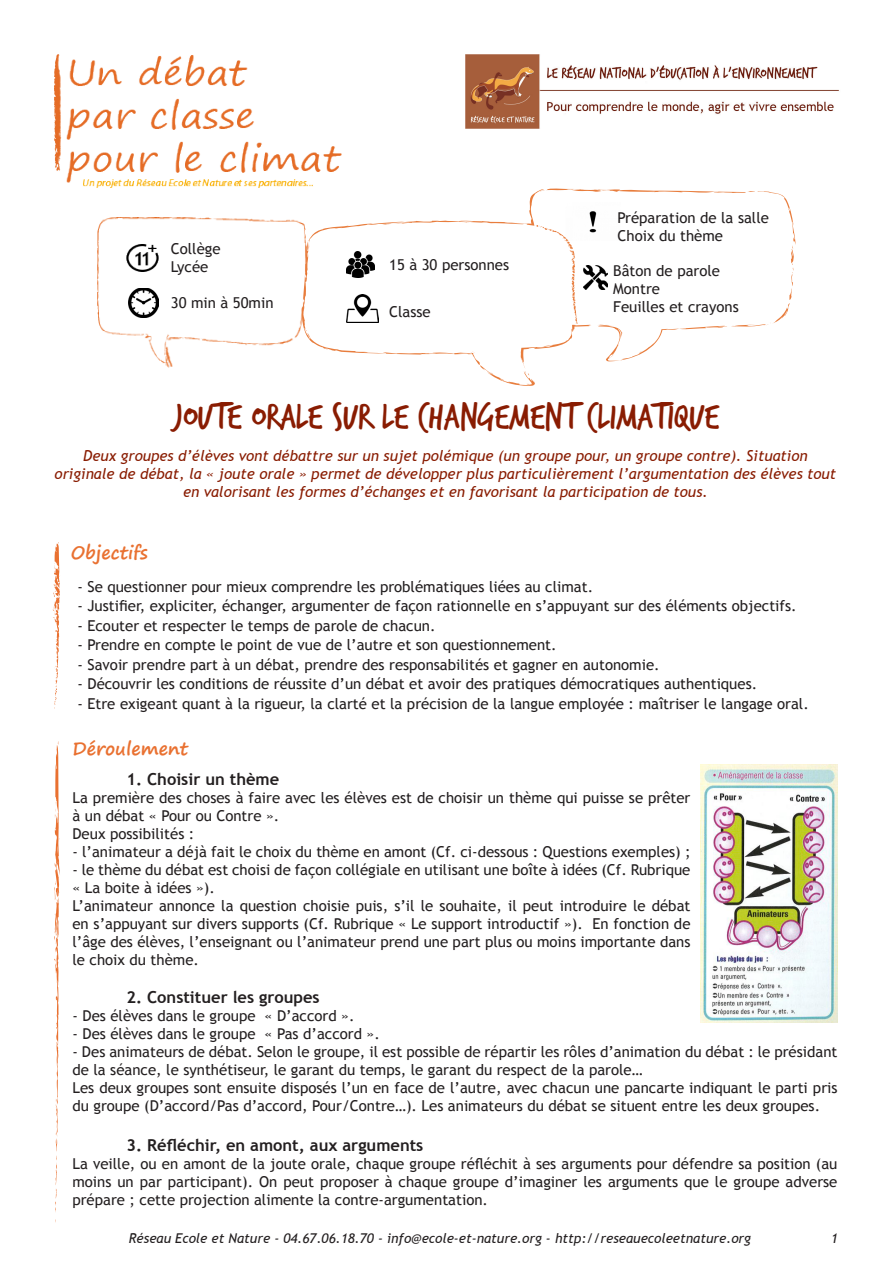
<style>
.page{position:relative;width:893px;height:1263px;background:#fff}
.page>*{position:absolute;margin:0;border:0;box-sizing:border-box;transform-origin:0 0}
.t1{font:39px "Trash Hand";color:#891c02}
.t2{font:700 18px "Segoe Print";color:#e97131}
.t3{font:700 16.5px "Trebuchet MS";color:#231f20}
.t4{font:15px/18px "Trebuchet MS";color:#231f20}
.t5{font:italic 15px/18px "Trebuchet MS";color:#891c02;text-align:center}
.t6{font:italic 13.5px "Trebuchet MS";color:#231f20}
</style>
<div class="page">
<img style="left:97px;top:217px;width:205px;height:151px">
<img style="left:129px;top:288px;width:29px;height:29px">
<svg style="left:302px;top:188px;width:493px;height:198px"></svg>
<img style="left:347px;top:295px;width:31px;height:28px">
<img style="left:583px;top:266px;width:24px;height:24px">
<svg style="left:54px;top:741px;width:6px;height:471px"></svg>
<svg style="left:53px;top:542px;width:7px;height:167px"></svg>
<img style="left:466px;top:54px;width:373px;height:74px">
<img style="left:54px;top:54px;width:288px;height:135px">
<img style="left:126px;top:238px;width:32px;height:34px">
<img style="left:700px;top:764px;width:137px;height:258px">
<p class="t4" style="left:171px;top:239px;width:51px">Collège</p>
<p class="t4" style="left:171px;top:257px;width:39px">Lycée</p>
<p class="t4" style="left:171px;top:293px;width:104px">30 min à 50min</p>
<p class="t4" style="left:389px;top:255px;width:121px">15 à 30 personnes</p>
<p class="t4" style="left:389px;top:303px;width:43px">Classe</p>
<p class="t4" style="left:617px;top:209px;width:153px">Préparation de la salle</p>
<p class="t4" style="left:617px;top:227px;width:107px">Choix du thème</p>
<p class="t4" style="left:613px;top:262px;width:108px">Bâton de parole</p>
<p class="t4" style="left:613px;top:280px;width:48px">Montre</p>
<p class="t4" style="left:613px;top:298px;width:127px">Feuilles et crayons</p>
<p class="t1" style="left:174px;top:397px;width:546px">JOUTE ORALE SUR LE CHANGEMENT CLIMATIQUE</p>
<p class="t5" style="left:55px;top:446px;width:783px">Deux groupes d’élèves vont débattre sur un sujet polémique (un groupe pour, un groupe contre). Situation originale de débat, la « joute orale » permet de développer plus particulièrement l’argumentation des élèves tout en valorisant les formes d’échanges et en favorisant la participation de tous.</p>
<p class="t2" style="left:71px;top:536px;width:78px">Objectifs</p>
<p class="t4" style="left:77px;top:577px;width:517px">- Se questionner pour mieux comprendre les problématiques liées au climat.</p>
<p class="t4" style="left:77px;top:597px;width:721px">- Justifier, expliciter, échanger, argumenter de façon rationnelle en s’appuyant sur des éléments objectifs.</p>
<p class="t4" style="left:77px;top:616px;width:360px">- Ecouter et respecter le temps de parole de chacun.</p>
<p class="t4" style="left:77px;top:636px;width:481px">- Prendre en compte le point de vue de l’autre et son questionnement.</p>
<p class="t4" style="left:77px;top:655px;width:584px">- Savoir prendre part à un débat, prendre des responsabilités et gagner en autonomie.</p>
<p class="t4" style="left:77px;top:675px;width:681px">- Découvrir les conditions de réussite d’un débat et avoir des pratiques démocratiques authentiques.</p>
<p class="t4" style="left:77px;top:694px;width:733px">- Etre exigeant quant à la rigueur, la clarté et la précision de la langue employée : maîtriser le langage oral.</p>
<p class="t2" style="left:72px;top:732px;width:117px">Déroulement</p>
<p class="t3" style="left:126px;top:769px;width:154px">1. Choisir un thème</p>
<p class="t4" style="left:72px;top:789px;width:619px">La première des choses à faire avec les élèves est de choisir un thème qui puisse se prêter à un débat « Pour ou Contre ».</p>
<p class="t4" style="left:72px;top:825px;width:123px">Deux possibilités :</p>
<p class="t4" style="left:72px;top:843px;width:619px">- l’animateur a déjà fait le choix du thème en amont (Cf. ci-dessous : Questions exemples) ;</p>
<p class="t4" style="left:72px;top:861px;width:619px">- le thème du débat est choisi de façon collégiale en utilisant une boîte à idées (Cf. Rubrique « La boite à idées »).</p>
<p class="t4" style="left:72px;top:897px;width:620px;text-align:justify">L’animateur annonce la question choisie puis, s’il le souhaite, il peut introduire le débat en s’appuyant sur divers supports (Cf. Rubrique « Le support introductif »). En fonction de l’âge des élèves, l’enseignant ou l’animateur prend une part plus ou moins importante dans le choix du thème.</p>
<p class="t3" style="left:126px;top:987px;width:195px">2. Constituer les groupes</p>
<p class="t4" style="left:72px;top:1007px;width:284px">- Des élèves dans le groupe « D’accord ».</p>
<p class="t4" style="left:72px;top:1025px;width:309px">- Des élèves dans le groupe « Pas d’accord ».</p>
<p class="t4" style="left:72px;top:1043px;width:766px">- Des animateurs de débat. Selon le groupe, il est possible de répartir les rôles d’animation du débat : le présidant de la séance, le synthétiseur, le garant du temps, le garant du respect de la parole…</p>
<p class="t4" style="left:72px;top:1079px;width:766px">Les deux groupes sont ensuite disposés l’un en face de l’autre, avec chacun une pancarte indiquant le parti pris du groupe (D’accord/Pas d’accord, Pour/Contre…). Les animateurs du débat se situent entre les deux groupes.</p>
<p class="t3" style="left:126px;top:1134px;width:298px">3. Réfléchir, en amont, aux arguments</p>
<p class="t4" style="left:72px;top:1154px;width:766px;text-align:justify">La veille, ou en amont de la joute orale, chaque groupe réfléchit à ses arguments pour défendre sa position (au moins un par participant). On peut proposer à chaque groupe d’imaginer les arguments que le groupe adverse prépare ; cette projection alimente la contre-argumentation.</p>
<p class="t6" style="left:129px;top:1230px;width:624px">Réseau Ecole et Nature - 04.67.06.18.70 - info@ecole-et-nature.org - http://reseauecoleetnature.org</p>
<p class="t6" style="left:831px;top:1230px;width:9px">1</p>
</div>
